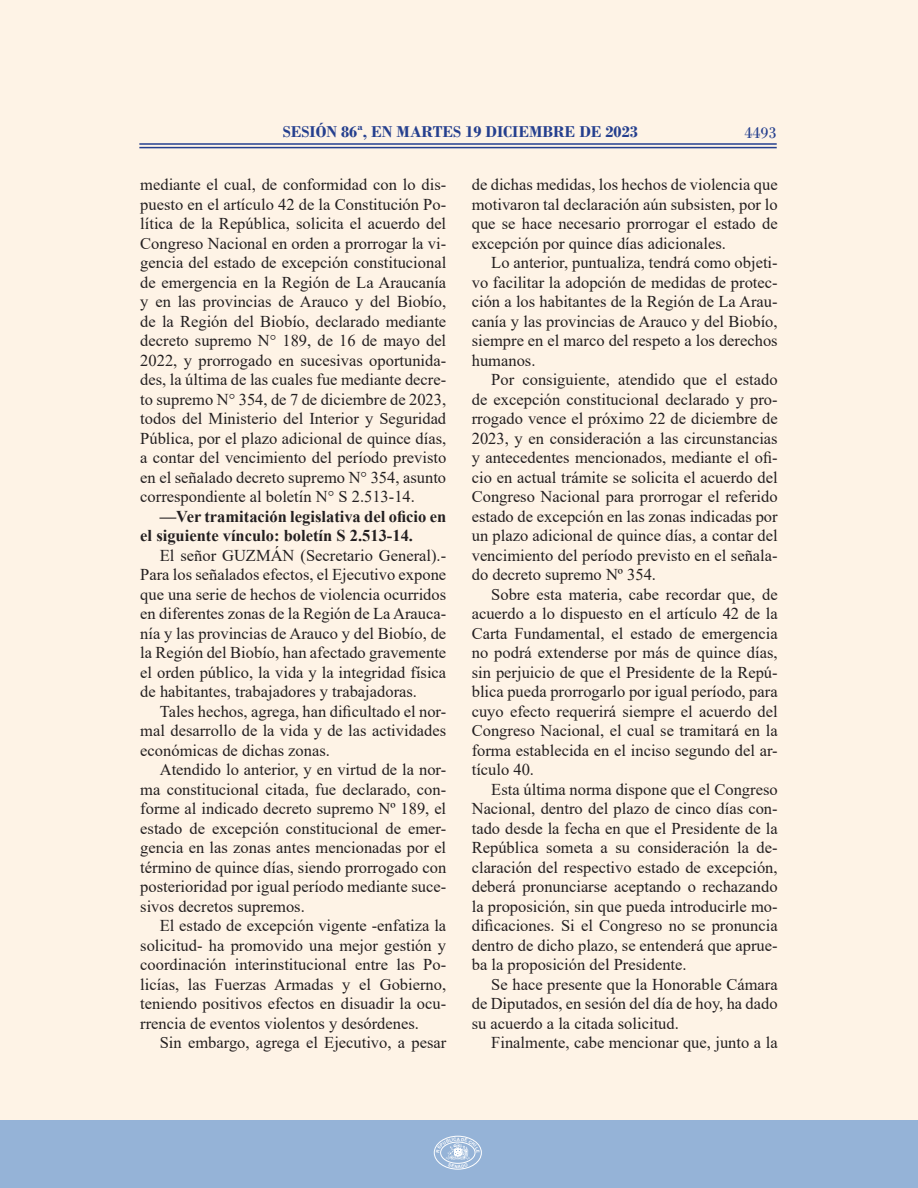
<style>
.page{position:relative;width:918px;height:1188px;background:#fff}
.page>*{position:absolute;margin:0;border:0;box-sizing:border-box;transform-origin:0 0}
.Párrafo_Texto_Sesión{font:16.5px/19.5px "Times New Roman";color:#231f20;text-align:justify}
.Párrafo_Texto_Sesión-2{font:700 16.5px/19.5px "Times New Roman";color:#231f20}
.t1{font:700 16.5px "Bodoni";color:#253f8e}
.t2{font:16.5px "Bodoni";color:#253f8e}
.t3{font:700 4.5px "Arial";color:#fff}
</style>
<div class="page">
<div style="left:0;top:1120px;width:918px;height:68px;background:#95b3d7"></div>
<div style="left:434px;top:1136px;width:48px;height:33px;border:1px solid #fff;border-radius:50%"></div>
<hr style="left:139px;top:147px;width:638px;height:1px;background:#253f8e">
<hr style="left:139px;top:143px;width:638px;height:2px;background:#253f8e">
<svg style="left:436px;top:1137px;width:44px;height:31px"></svg>
<p class="t1" style="left:283px;top:122px;width:357px">SESIÓN 86ª, EN MARTES 19 DICIEMBRE DE 2023</p>
<p class="t2" style="left:744px;top:123px;width:34px">4493</p>
<p class="Párrafo_Texto_Sesión" style="left:140px;top:174px;width:307px">mediante el cual, de conformidad con lo dis&shy;puesto en el artículo 42 de la Constitución Po&shy;lítica de la República, solicita el acuerdo del Congreso Nacional en orden a prorrogar la vi&shy;gencia del estado de excepción constitucional de emergencia en la Región de La Araucanía y en las provincias de Arauco y del Biobío, de la Región del Biobío, declarado mediante decreto supremo N° 189, de 16 de mayo del 2022, y prorrogado en sucesivas oportunida&shy;des, la última de las cuales fue mediante decre&shy;to supremo N° 354, de 7 de diciembre de 2023, todos del Ministerio del Interior y Seguridad Pública, por el plazo adicional de quince días, a contar del vencimiento del período previsto en el señalado decreto supremo N° 354, asunto correspondiente al boletín N° S 2.513-14.</p>
<p class="Párrafo_Texto_Sesión-2" style="left:140px;top:506px;width:307px;text-indent:20px">—Ver tramitación legislativa del oficio en el siguiente vínculo: boletín S 2.513-14.</p>
<p class="Párrafo_Texto_Sesión" style="left:140px;top:545px;width:307px;text-indent:20px">El señor GUZMÁN (Secretario General).- Para los señalados efectos, el Ejecutivo expone que una serie de hechos de violencia ocurridos en diferentes zonas de la Región de La Arauca&shy;nía y las provincias de Arauco y del Biobío, de la Región del Biobío, han afectado gravemente el orden público, la vida y la integridad física de habitantes, trabajadores y trabajadoras.</p>
<p class="Párrafo_Texto_Sesión" style="left:140px;top:701px;width:307px;text-indent:20px">Tales hechos, agrega, han dificultado el nor&shy;mal desarrollo de la vida y de las actividades económicas de dichas zonas.</p>
<p class="Párrafo_Texto_Sesión" style="left:140px;top:759px;width:307px;text-indent:20px">Atendido lo anterior, y en virtud de la nor&shy;ma constitucional citada, fue declarado, con&shy;forme al indicado decreto supremo Nº 189, el estado de excepción constitucional de emer&shy;gencia en las zonas antes mencionadas por el término de quince días, siendo prorrogado con posterioridad por igual período mediante suce&shy;sivos decretos supremos.</p>
<p class="Párrafo_Texto_Sesión" style="left:140px;top:915px;width:307px;text-indent:20px">El estado de excepción vigente -enfatiza la solicitud- ha promovido una mejor gestión y coordinación interinstitucional entre las Po&shy;licías, las Fuerzas Armadas y el Gobierno, teniendo positivos efectos en disuadir la ocu&shy;rrencia de eventos violentos y desórdenes.</p>
<p class="Párrafo_Texto_Sesión" style="left:160px;top:1032px;width:288px">Sin embargo, agrega el Ejecutivo, a pesar</p>
<p class="Párrafo_Texto_Sesión" style="left:472px;top:174px;width:307px">de dichas medidas, los hechos de violencia que motivaron tal declaración aún subsisten, por lo que se hace necesario prorrogar el estado de excepción por quince días adicionales.</p>
<p class="Párrafo_Texto_Sesión" style="left:472px;top:252px;width:307px;text-indent:20px">Lo anterior, puntualiza, tendrá como objeti&shy;vo facilitar la adopción de medidas de protec&shy;ción a los habitantes de la Región de La Arau&shy;canía y las provincias de Arauco y del Biobío, siempre en el marco del respeto a los derechos humanos.</p>
<p class="Párrafo_Texto_Sesión" style="left:472px;top:369px;width:307px;text-indent:20px">Por consiguiente, atendido que el estado de excepción constitucional declarado y pro&shy;rrogado vence el próximo 22 de diciembre de 2023, y en consideración a las circunstancias y antecedentes mencionados, mediante el ofi&shy;cio en actual trámite se solicita el acuerdo del Congreso Nacional para prorrogar el referido estado de excepción en las zonas indicadas por un plazo adicional de quince días, a contar del vencimiento del período previsto en el señala&shy;do decreto supremo Nº 354.</p>
<p class="Párrafo_Texto_Sesión" style="left:472px;top:584px;width:307px;text-indent:20px">Sobre esta materia, cabe recordar que, de acuerdo a lo dispuesto en el artículo 42 de la Carta Fundamental, el estado de emergencia no podrá extenderse por más de quince días, sin perjuicio de que el Presidente de la Repú&shy;blica pueda prorrogarlo por igual período, para cuyo efecto requerirá siempre el acuerdo del Congreso Nacional, el cual se tramitará en la forma establecida en el inciso segundo del ar&shy;tículo 40.</p>
<p class="Párrafo_Texto_Sesión" style="left:472px;top:779px;width:307px;text-indent:20px">Esta última norma dispone que el Congreso Nacional, dentro del plazo de cinco días con&shy;tado desde la fecha en que el Presidente de la República someta a su consideración la de&shy;claración del respectivo estado de excepción, deberá pronunciarse aceptando o rechazando la proposición, sin que pueda introducirle mo&shy;dificaciones. Si el Congreso no se pronuncia dentro de dicho plazo, se entenderá que aprue&shy;ba la proposición del Presidente.</p>
<p class="Párrafo_Texto_Sesión" style="left:472px;top:974px;width:307px;text-indent:20px">Se hace presente que la Honorable Cámara de Diputados, en sesión del día de hoy, ha dado su acuerdo a la citada solicitud.</p>
<p class="Párrafo_Texto_Sesión" style="left:491px;top:1032px;width:288px">Finalmente, cabe mencionar que, junto a la</p>
<p class="t3" style="left:457px;top:1136px;width:5px">A</p>
</div>
